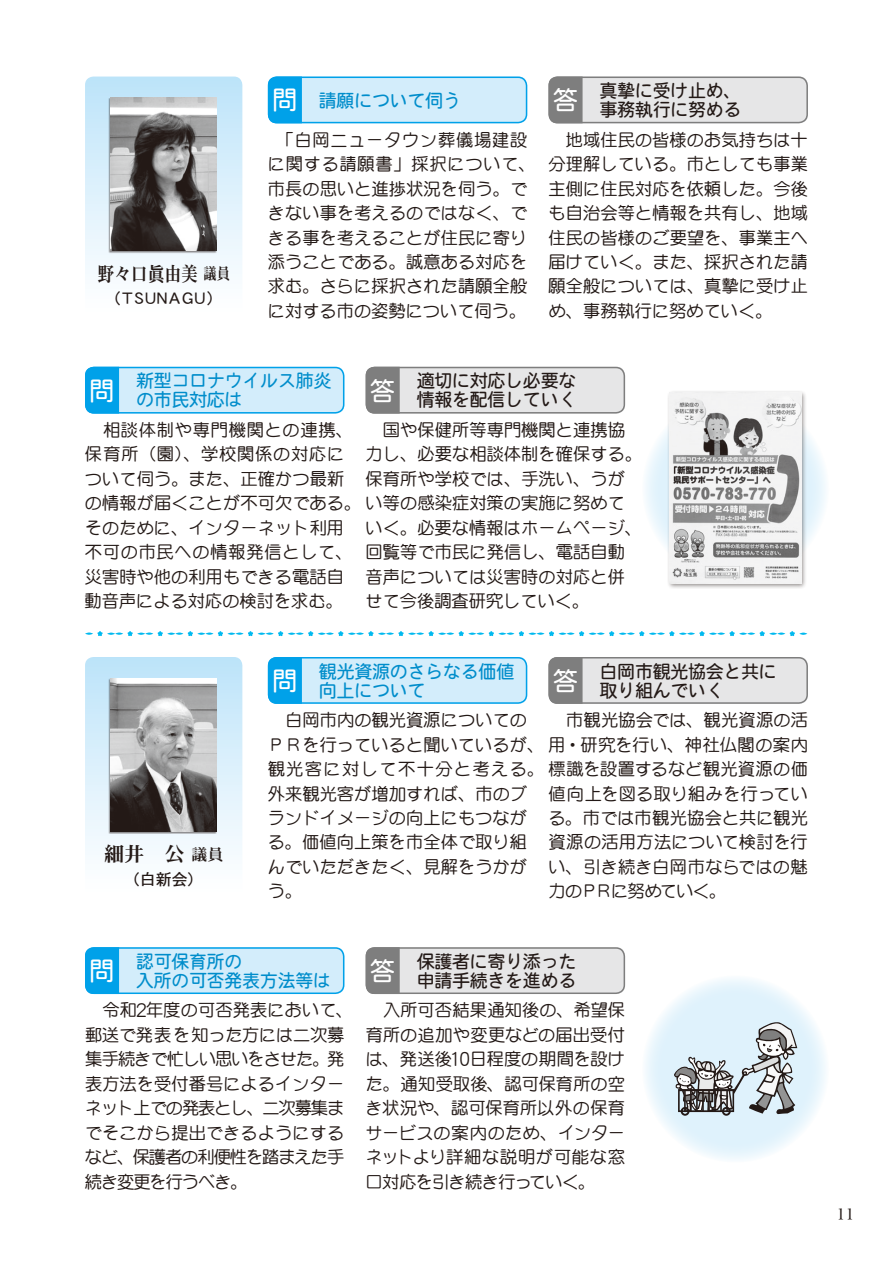
<style>
.page{position:relative;width:893px;height:1263px;background:#fff}
.page>*{position:absolute;margin:0;border:0;box-sizing:border-box;transform-origin:0 0}
.t1{font:20.25px "DFPHS Mincho CID W7";color:#231916;scale:.83 1}
.t2{font:20.25px "DFPHS Mincho CID W7";color:#231916}
.t3{font:18px/19.2px "DFPHS Maru Gothic CID W4";letter-spacing:-.02em;color:#231916;text-align:right}
.t4{font:18px/19.2px "DFPHS Maru Gothic CID W4";letter-spacing:-.02em;color:#008dcb}
.t5{font:18px/19.2px "DFPHS Maru Gothic CID W4";color:#008dcb}
.t6{font:500 17.25px/24.5px "DFP Maru Gothic CID";letter-spacing:.005em;color:#231916}
.t7{font:500 17.25px/24.5px "DFP Maru Gothic CID";letter-spacing:-.015em;color:#231916}
.t8{font:15.9px "DFPHS Gothic CID W5";letter-spacing:.1em;color:#231916}
.t9{font:15.45px "Hira Min Pro W3";color:#231916}
.s1{font-size:15.9px}
.s2{font-size:25.5px;color:#fff}
.s3{font-size:18.9px}
</style>
<div class="page">
<div style="left:85px;top:367px;width:259px;height:47px;background:#d3edfb;border-radius:9px"></div>
<div style="left:85px;top:367px;width:259px;height:47px;border:2px solid #00a1e9;border-radius:9px"></div>
<div style="left:85px;top:367px;width:34px;height:47px;background:#00a1e9"></div>
<div style="left:85px;top:947px;width:259px;height:47px;background:#d3edfb;border-radius:9px"></div>
<div style="left:85px;top:947px;width:259px;height:47px;border:2px solid #00a1e9;border-radius:9px"></div>
<div style="left:85px;top:947px;width:34px;height:47px;background:#00a1e9"></div>
<div style="left:268px;top:77px;width:259px;height:46px;background:#d3edfb;border-radius:9px"></div>
<div style="left:268px;top:77px;width:259px;height:46px;border:2px solid #00a1e9;border-radius:9px"></div>
<div style="left:268px;top:77px;width:34px;height:46px;background:#00a1e9"></div>
<div style="left:268px;top:657px;width:259px;height:47px;background:#d3edfb;border-radius:9px"></div>
<div style="left:268px;top:657px;width:259px;height:47px;border:2px solid #00a1e9;border-radius:9px"></div>
<div style="left:268px;top:657px;width:34px;height:47px;background:#00a1e9"></div>
<div style="left:366px;top:367px;width:259px;height:47px;background:#e6e6e7;border-radius:9px"></div>
<div style="left:366px;top:367px;width:259px;height:47px;border:2px solid #7e7e7e;border-radius:9px"></div>
<div style="left:366px;top:367px;width:34px;height:47px;background:#7e7e7e"></div>
<div style="left:366px;top:947px;width:259px;height:47px;background:#e6e6e7;border-radius:9px"></div>
<div style="left:366px;top:947px;width:259px;height:47px;border:2px solid #7e7e7e;border-radius:9px"></div>
<div style="left:366px;top:947px;width:34px;height:47px;background:#7e7e7e"></div>
<div style="left:549px;top:77px;width:259px;height:46px;background:#e6e6e7;border-radius:9px"></div>
<div style="left:549px;top:77px;width:259px;height:46px;border:2px solid #7e7e7e;border-radius:9px"></div>
<div style="left:549px;top:77px;width:34px;height:46px;background:#7e7e7e"></div>
<div style="left:549px;top:657px;width:259px;height:47px;background:#e6e6e7;border-radius:9px"></div>
<div style="left:549px;top:657px;width:259px;height:47px;border:2px solid #7e7e7e;border-radius:9px"></div>
<div style="left:549px;top:657px;width:34px;height:47px;background:#7e7e7e"></div>
<svg style="left:85px;top:631px;width:722px;height:5px"></svg>
<svg style="left:642px;top:975px;width:187px;height:187px;fill:#e2f3fc"></svg>
<svg style="left:642px;top:395px;width:187px;height:187px;fill:#ebf7fd"></svg>
<svg style="left:85px;top:77px;width:157px;height:197px"></svg>
<div style="left:108px;top:98px;width:109px;height:155px;background:#231916;opacity:.5"></div>
<img style="left:111px;top:98px;width:106px;height:153px">
<div style="left:666px;top:389px;width:141px;height:200px;background:#231916;opacity:.5"></div>
<img style="left:670px;top:393px;width:131px;height:190px">
<svg style="left:85px;top:657px;width:157px;height:198px"></svg>
<div style="left:108px;top:678px;width:109px;height:156px;background:#231916;opacity:.5"></div>
<img style="left:111px;top:678px;width:106px;height:153px">
<svg style="left:674px;top:1022px;width:123px;height:94px;background:#b4bdc2"></svg>
<p class="t1" style="left:97px;top:263px;width:161px">野々口眞由美 <span class="s1">議員</span></p>
<p class="t8" style="left:105px;top:290px;width:119px">（TSUNAGU）</p>
<p class="t4" style="left:272px;top:90px;width:190px"><span class="s2">問</span> 請願について伺う</p>
<p class="t6" style="left:268px;top:127px;width:269px;text-align:center">「白岡ニュータウン葬儀場建設に関する請願書」採択について、市長の思いと進捗状況を伺う。できない事を考えるのではなく、できる事を考えることが住民に寄り添うことである。誠意ある対応を求む。さらに採択された請願全般に対する市の姿勢について伺う。</p>
<p class="t3" style="left:553px;top:81px;width:190px">真摯に受け止め、<br><sup>答</sup> 事務執行に努める</p>
<p class="t6" style="left:548px;top:127px;width:261px;text-align:justify;text-indent:17px">地域住民の皆様のお気持ちは十分理解している。市としても事業主側に住民対応を依頼した。今後も自治会等と情報を共有し、地域住民の皆様のご要望を、事業主へ届けていく。また、採択された請願全般については、真摯に受け止め、事務執行に努めていく。</p>
<p class="t4" style="left:89px;top:371px;width:244px;text-indent:47px">新型コロナウイルス肺炎<sup>問</sup> の市民対応は</p>
<p class="t3" style="left:370px;top:371px;width:208px">適切に対応し必要な<br><sup>答</sup> 情報を配信していく</p>
<p class="t6" style="left:85px;top:417px;width:542px;text-indent:18px">相談体制や専門機関との連携、<br>保育所（園）、学校関係の対応に<br>ついて伺う。また、正確かつ最新<br>の情報が届くことが不可欠である。い等の感染症対策の実施に努めてそのために、インターネット利用<br>不可の市民への情報発信として、<br>災害時や他の利用もできる電話自<br>動音声による対応の検討を求む。</p>
<p class="t6" style="left:366px;top:417px;width:278px;text-indent:17px">国や保健所等専門機関と連携協力し、必要な相談体制を確保する。保育所や学校では、手洗い、うが</p>
<p class="t6" style="left:365px;top:515px;width:278px">いく。必要な情報はホームページ、回覧等で市民に発信し、電話自動音声については災害時の対応と併せて今後調査研究していく。</p>
<p class="t2" style="left:104px;top:843px;width:121px">細井　公 <span class="s1">議員</span></p>
<p class="t8" style="left:124px;top:870px;width:81px">（白新会）</p>
<p class="t4" style="left:272px;top:661px;width:244px;text-indent:47px">観光資源のさらなる価値<sup>問</sup> 向上について</p>
<p class="t3" style="left:553px;top:661px;width:226px;text-align:left;text-indent:47px">白岡市観光協会と共に<sup>答</sup> 取り組んでいく</p>
<p class="t6" style="left:268px;top:707px;width:542px;text-indent:17px">白岡市内の観光資源についての<br>ＰＲを行っていると聞いているが、用・研究を行い、神社仏閣の案内観光客に対して不十分と考える。標識を設置するなど観光資源の価外来観光客が増加すれば、市のブ<br>ランドイメージの向上にもつなが<br>る。価値向上策を市全体で取り組<br>んでいただきたく、見解をうかが<br>う。</p>
<p class="t6" style="left:566px;top:707px;width:243px">市観光協会では、観光資源の活</p>
<p class="t6" style="left:548px;top:781px;width:261px;text-align:justify">値向上を図る取り組みを行っている。市では市観光協会と共に観光資源の活用方法について検討を行い、引き続き白岡市ならではの魅力のＰＲに努めていく。</p>
<p class="t5" style="left:89px;top:951px;width:243px;text-indent:47px">認可保育所の<br><sup>問</sup> 入所の可否発表方法等は</p>
<p class="t7" style="left:85px;top:998px;width:270px;text-indent:18px">令和<span class="s3">2</span>年度の可否発表において、郵送で発表を知った方には二次募集手続きで忙しい思いをさせた。発表方法を受付番号によるインターネット上での発表とし、二次募集までそこから提出できるようにするなど、保護者の利便性を踏まえた手続き変更を行うべき。</p>
<p class="t3" style="left:370px;top:951px;width:208px">保護者に寄り添った<br><sup>答</sup> 申請手続きを進める</p>
<p class="t6" style="left:366px;top:998px;width:261px;text-align:justify;text-indent:17px">入所可否結果通知後の、希望保育所の追加や変更などの届出受付は、発送後<span class="s3">10</span>日程度の期間を設けた。通知受取後、認可保育所の空き状況や、認可保育所以外の保育サービスの案内のため、インターネットより詳細な説明が可能な窓口対応を引き続き行っていく。</p>
<p class="t9" style="left:837px;top:1201px;width:20px">11</p>
</div>
